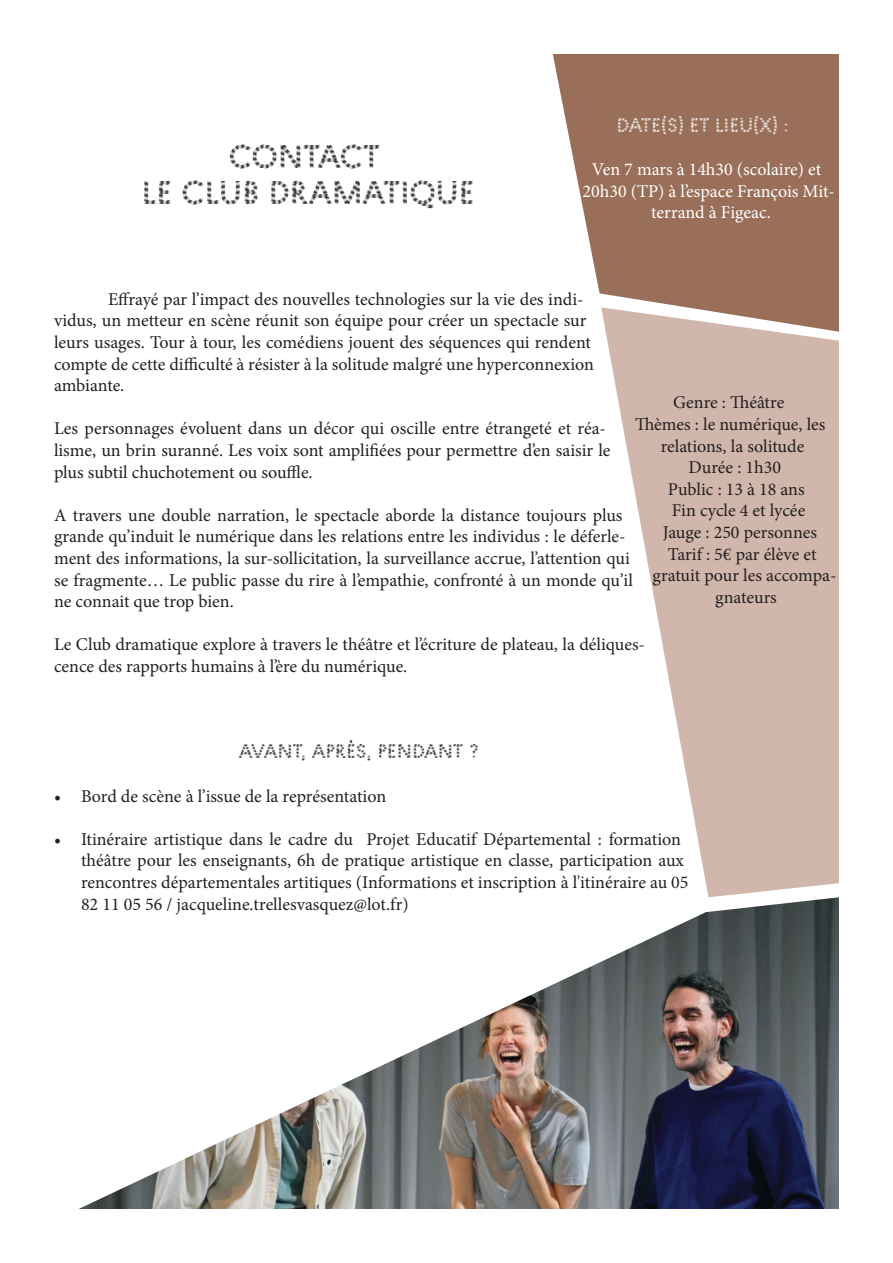
<style>
.page{position:relative;width:893px;height:1263px;background:#fff}
.page>*{position:absolute;margin:0;border:0;box-sizing:border-box;transform-origin:0 0}
.t1{font:30px "Pattern No 5 Coarse";color:#231f20}
.t2{font:18px/21.6px "Minion Pro";color:#231f20}
.t3{font:18px/21.6px "Minion Pro";color:#fff;text-align:center}
.t4{font:18px "Pattern No 5 Coarse";color:#231f20}
.t5{font:18px "Pattern No 5 Coarse";color:#fff}
</style>
<div class="page">
<svg style="left:553px;top:54px;width:286px;height:253px;background:#a37c69"></svg>
<svg style="left:601px;top:307px;width:238px;height:590px;fill:#d0b6ab"></svg>
<img style="left:79px;top:897px;width:760px;height:312px">
<p class="t1" style="left:229px;top:135px;width:152px">CONTACT</p>
<p class="t1" style="left:141px;top:171px;width:335px">LE CLUB DRAMATIQUE</p>
<p class="t5" style="left:617px;top:112px;width:174px">DATE(S) ET LIEU(X) :</p>
<p class="t3" style="left:583px;top:159px;width:254px">Ven 7 mars à 14h30 (scolaire) et<br>20h30 (TP) à l’espace François Mit&shy;terrand à Figeac.</p>
<p class="t2" style="left:54px;top:288px;width:541px;text-indent:54px">Effrayé par l’impact des nouvelles technologies sur la vie des indi&shy;vidus, un metteur en scène réunit son équipe pour créer un spectacle sur leurs usages. Tour à tour, les comédiens jouent des séquences qui rendent compte de cette difficulté à résister à la solitude malgré une hyperconnexion ambiante.</p>
<p class="t2" style="left:54px;top:418px;width:558px">Les personnages évoluent dans un décor qui oscille entre étrangeté et réa&shy;lisme, un brin suranné. Les voix sont amplifiées pour permettre d’en saisir le plus subtil chuchotement ou souffle.</p>
<p class="t2" style="left:54px;top:504px;width:580px">A travers une double narration, le spectacle aborde la distance toujours plus grande qu’induit le numérique dans les relations entre les individus : le déferle&shy;ment des informations, la sur-sollicitation, la surveillance accrue, l’attention qui se fragmente… Le public passe du rire à l’empathie, confronté à un monde qu’il ne connait que trop bien.</p>
<p class="t2" style="left:54px;top:634px;width:593px">Le Club dramatique explore à travers le théâtre et l’écriture de plateau, la déliques&shy;cence des rapports humains à l’ère du numérique.</p>
<p class="t2" style="left:673px;top:392px;width:113px">Genre : Théâtre</p>
<p class="t2" style="left:635px;top:414px;width:192px;text-align:center">Thèmes : le numérique, les relations, la solitude</p>
<p class="t2" style="left:688px;top:457px;width:94px">Durée : 1h30</p>
<p class="t2" style="left:668px;top:478px;width:138px">Public : 13 à 18 ans</p>
<p class="t2" style="left:672px;top:500px;width:135px">Fin cycle 4 et lycée</p>
<p class="t2" style="left:663px;top:522px;width:156px">Jauge : 250 personnes</p>
<p class="t2" style="left:653px;top:543px;width:185px;text-align:center">Tarif : 5€ par élève et gratuit pour les accompa&shy;gnateurs</p>
<p class="t4" style="left:239px;top:739px;width:243px">AVANT, APRÈS, PENDANT ?</p>
<p class="t2" style="left:54px;top:785px;width:334px">• Bord de scène à l’issue de la représentation</p>
<p class="t2" style="left:81px;top:828px;width:609px;text-indent:-27px">• Itinéraire artistique dans le cadre du Projet Educatif Départemental : formation théâtre pour les enseignants, 6h de pratique artistique en classe, participation aux rencontres départementales artitiques (Informations et inscription à l'itinéraire au 05<br>82 11 05 56 / jacqueline.trellesvasquez@lot.fr)</p>
</div>
